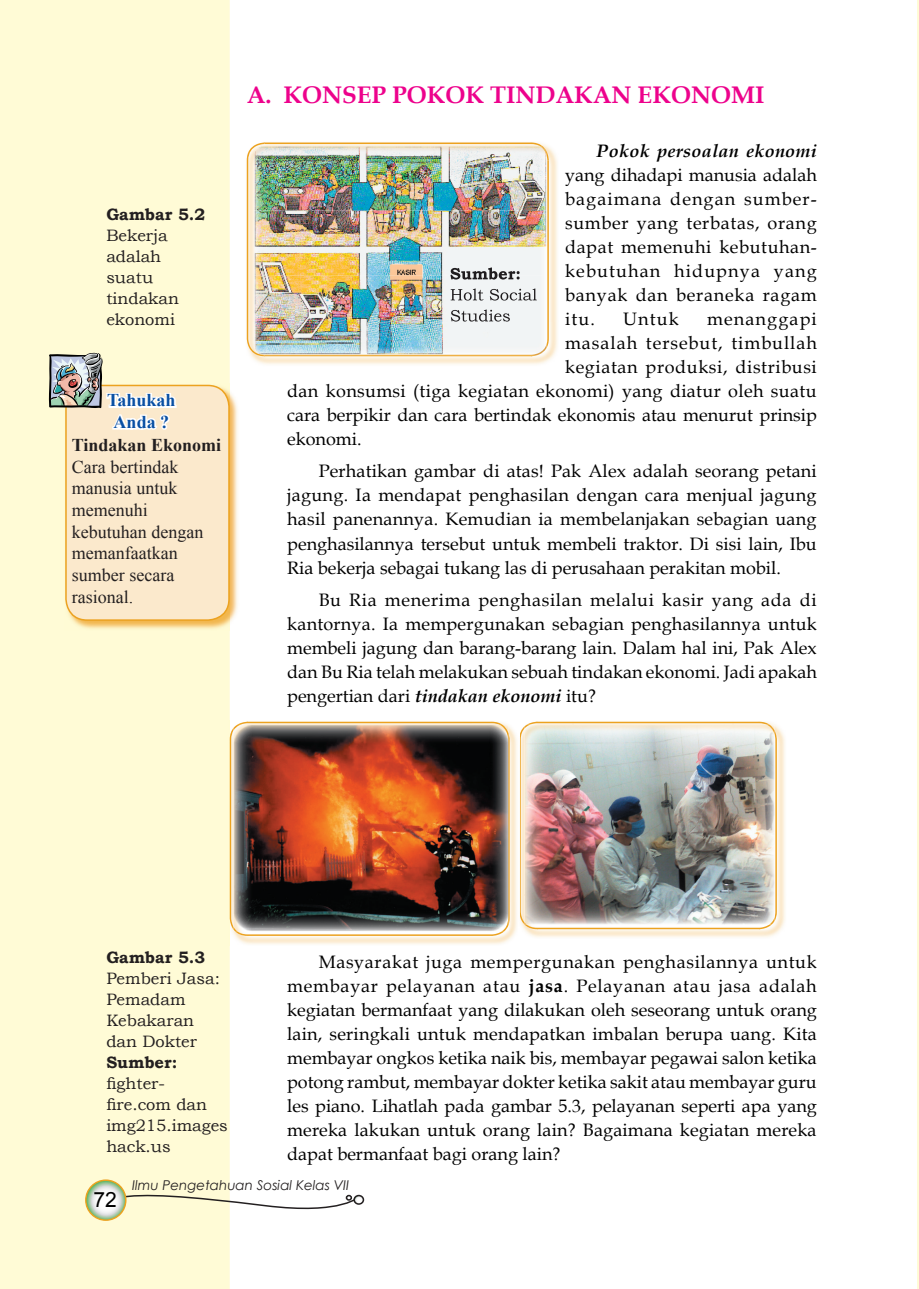
<style>
.page{position:relative;width:919px;height:1289px;background:#fff}
.page>*{position:absolute;margin:0;border:0;box-sizing:border-box;transform-origin:0 0}
.t1{font:700 24px "Book Antiqua";color:#ed028c}
.t2{font:21px "Arial";color:#000}
.t3{font:18px/24px "Book Antiqua";letter-spacing:.005em;color:#000;text-align:justify}
.t4{font:18px/21.6px "Times New Roman";color:#231f20}
.t5{font:18px "Book Antiqua";letter-spacing:.035em;color:#000}
.t6{font:18px "Book Antiqua";letter-spacing:.055em;color:#000}
.t7{font:italic 700 18px "Book Antiqua";letter-spacing:.015em;color:#000}
.t8{font:700 18px "Times New Roman";color:#231f20}
.t9{font:700 18px/21.6px "Times New Roman";color:#094fa3;text-align:center}
.t10{font:18px "Book Antiqua";letter-spacing:.06em;color:#000}
.t11{font:16.5px/21px "Bookman Old Style";color:#231f20}
.t12{font:700 16.5px "Bookman Old Style";color:#231f20}
.t13{font:italic 13.5px "Century Gothic";color:#231f20}
.s1{font-weight:700;font-style:italic}
.s2{font-weight:700}
</style>
<div class="page">
<div style="left:0;top:0;width:230px;height:1288px;background:#fffbd6"></div>
<div style="left:353px;top:1194px;width:11px;height:10px;border:2px solid #231f20;border-radius:50%"></div>
<svg style="left:84px;top:1178px;width:277px;height:43px"></svg>
<hr style="left:917px;top:0;width:1px;height:1288px;background:#fffbd6">
<hr style="left:918px;top:0;width:1px;height:1288px;background:#fffbd6">
<img style="left:246px;top:321px;width:312px;height:44px">
<img style="left:246px;top:157px;width:1px;height:164px">
<img style="left:549px;top:147px;width:8px;height:174px">
<img style="left:247px;top:143px;width:13px;height:213px">
<img style="left:260px;top:142px;width:289px;height:214px">
<img style="left:264px;top:355px;width:267px;height:1px">
<img style="left:64px;top:383px;width:174px;height:247px">
<div style="left:66px;top:385px;width:163px;height:235px;background:#fbe9cc;border-radius:21px"></div>
<div style="left:65px;top:385px;width:165px;height:236px;border:2px solid #eca220;border-radius:21px"></div>
<svg style="left:49px;top:353px;width:129px;height:79px"></svg>
<img style="left:524px;top:895px;width:261px;height:42px">
<img style="left:776px;top:726px;width:9px;height:169px">
<svg style="left:520px;top:721px;width:256px;height:208px"></svg>
<img style="left:524px;top:724px;width:250px;height:200px">
<img style="left:524px;top:874px;width:50px;height:50px">
<img style="left:724px;top:874px;width:50px;height:50px">
<img style="left:524px;top:724px;width:50px;height:51px">
<img style="left:724px;top:724px;width:50px;height:51px">
<img style="left:234px;top:901px;width:283px;height:44px">
<img style="left:509px;top:726px;width:8px;height:175px">
<img style="left:228px;top:720px;width:2px;height:225px">
<svg style="left:230px;top:721px;width:279px;height:214px"></svg>
<img style="left:233px;top:725px;width:229px;height:206px">
<img style="left:233px;top:879px;width:47px;height:52px">
<img style="left:462px;top:725px;width:46px;height:206px">
<img style="left:233px;top:725px;width:47px;height:51px">
<p class="t12" style="left:106px;top:203px;width:100px">Gambar 5.2</p>
<p class="t11" style="left:106px;top:225px;width:74px">Bekerja adalah suatu tindakan ekonomi</p>
<p class="t9" style="left:107px;top:389px;width:70px">Tahukah<br>Anda ?</p>
<p class="t8" style="left:72px;top:433px;width:151px">Tindakan Ekonomi</p>
<p class="t4" style="left:72px;top:456px;width:133px">Cara bertindak manusia untuk memenuhi kebutuhan dengan memanfaatkan sumber secara rasional.</p>
<h1 class="t1" style="left:247px;top:78px;width:519px">A. KONSEP POKOK TINDAKAN EKONOMI</h1>
<p class="t7" style="left:596px;top:138px;width:222px">Pokok persoalan ekonomi</p>
<p class="t3" style="left:565px;top:162px;width:253px">yang dihadapi manusia adalah bagaimana dengan sumber&shy;sumber yang terbatas, orang dapat memenuhi kebutuhan&shy;kebutuhan hidupnya yang banyak dan beraneka ragam itu.</p>
<p class="t3" style="left:623px;top:306px;width:57px">Untuk</p>
<p class="t10" style="left:707px;top:306px;width:111px">menanggapi</p>
<p class="t6" style="left:565px;top:330px;width:253px">masalah tersebut, timbullah</p>
<p class="t5" style="left:565px;top:354px;width:253px">kegiatan produksi, distribusi</p>
<p class="t3" style="left:287px;top:378px;width:531px">dan konsumsi (tiga kegiatan ekonomi) yang diatur oleh suatu</p>
<p class="t3" style="left:287px;top:402px;width:531px">cara berpikir dan cara bertindak ekonomis atau menurut prinsip</p>
<p class="t3" style="left:287px;top:426px;width:76px">ekonomi.</p>
<p class="t3" style="left:287px;top:459px;width:531px;text-indent:31px">Perhatikan gambar di atas! Pak Alex adalah seorang petani jagung. Ia mendapat penghasilan dengan cara menjual jagung hasil panenannya. Kemudian ia membelanjakan sebagian uang penghasilannya tersebut untuk membeli traktor. Di sisi lain, Ibu Ria bekerja sebagai tukang las di perusahaan perakitan mobil.</p>
<p class="t3" style="left:287px;top:587px;width:531px;text-indent:31px">Bu Ria menerima penghasilan melalui kasir yang ada di kantornya. Ia mempergunakan sebagian penghasilannya untuk membeli jagung dan barang-barang lain. Dalam hal ini, Pak Alex dan Bu Ria telah melakukan sebuah tindakan ekonomi. Jadi apakah pengertian dari <span class="s1">tindakan ekonomi</span> itu?</p>
<p class="t12" style="left:106px;top:945px;width:100px">Gambar 5.3</p>
<p class="t11" style="left:106px;top:967px;width:115px">Pemberi Jasa:<br>Pemadam<br>Kebakaran dan Dokter</p>
<p class="t12" style="left:106px;top:1050px;width:72px">Sumber:</p>
<p class="t11" style="left:106px;top:1072px;width:123px">fighter&shy;fire.com dan img215.images hack.us</p>
<p class="t3" style="left:287px;top:949px;width:531px;text-indent:31px">Masyarakat juga mempergunakan penghasilannya untuk membayar pelayanan atau <span class="s2">jasa</span>. Pelayanan atau jasa adalah kegiatan bermanfaat yang dilakukan oleh seseorang untuk orang lain, seringkali untuk mendapatkan imbalan berupa uang. Kita membayar ongkos ketika naik bis, membayar pegawai salon ketika potong rambut, membayar dokter ketika sakit atau membayar guru les piano. Lihatlah pada gambar 5.3, pelayanan seperti apa yang mereka lakukan untuk orang lain? Bagaimana kegiatan mereka dapat bermanfaat bagi orang lain?</p>
<p class="t2" style="left:94px;top:1185px;width:25px">72</p>
<p class="t13" style="left:132px;top:1175px;width:219px">Ilmu Pengetahuan Sosial Kelas VII</p>
</div>
